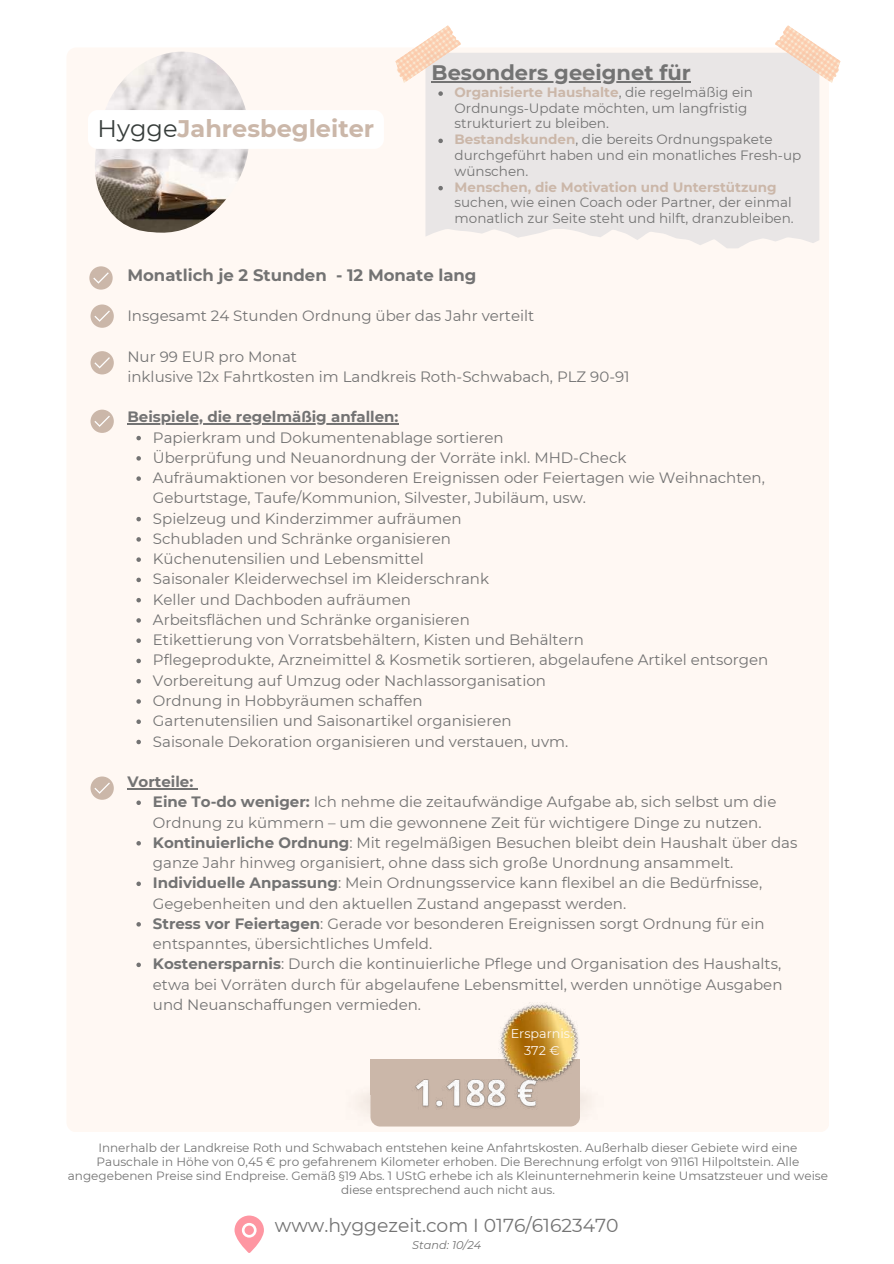
<style>
.page{position:relative;width:894px;height:1264px;background:#fff}
.page>*{position:absolute;margin:0;border:0;box-sizing:border-box;transform-origin:0 0}
.t1{font:700 24px "Montserrat";color:#cbb7a9}
.t2{font:700 21px "Montserrat";color:#737373}
.t3{font:18.75px "Montserrat";color:#737373}
.t4{font:700 16.5px "Montserrat";color:#737373}
.t5{font:15px/20.2px "Montserrat";color:#737373}
.t6{font:700 15px "Montserrat";color:#737373}
.t7{font:13.5px/15.8px "Montserrat";color:#737373}
.t8{font:700 13.5px "Montserrat";color:#cbb7a9}
.t9{font:12.75px/17px "Montserrat";color:#fff8f3;text-align:center}
.t10{font:12px/14px "Montserrat";color:#737373;text-align:center}
.t11{font:italic 11.25px "Montserrat";color:#737373}
.s1{font-weight:400;color:#373d3b}
.s2{font-weight:700;color:#cbb7a9}
.s3{font-weight:700}
</style>
<div class="page">
<div style="left:66px;top:47px;width:762px;height:1085px;background:#fff8f3;border-radius:10px"></div>
<img style="left:360px;top:1093px;width:227px;height:33px">
<div style="left:370px;top:1059px;width:210px;height:36px;background:#cbb7a9"></div>
<div style="left:370px;top:1064px;width:210px;height:62px;background:#cbb7a9;border-radius:10px"></div>
<img style="left:415px;top:1079px;width:121px;height:30px">
<img style="left:499px;top:1002px;width:80px;height:81px">
<img style="left:95px;top:52px;width:154px;height:181px">
<div style="left:88px;top:110px;width:296px;height:39px;background:#fff;border-radius:10px"></div>
<hr style="left:127px;top:423px;width:271px;height:1px;background:#737373">
<svg style="left:136px;top:436px;width:5px;height:4px"></svg>
<svg style="left:136px;top:456px;width:5px;height:4px"></svg>
<svg style="left:136px;top:476px;width:5px;height:5px"></svg>
<svg style="left:136px;top:517px;width:5px;height:4px"></svg>
<svg style="left:136px;top:537px;width:5px;height:4px"></svg>
<svg style="left:136px;top:557px;width:5px;height:5px"></svg>
<svg style="left:136px;top:577px;width:5px;height:5px"></svg>
<svg style="left:136px;top:598px;width:5px;height:4px"></svg>
<svg style="left:136px;top:618px;width:5px;height:4px"></svg>
<svg style="left:136px;top:638px;width:5px;height:5px"></svg>
<svg style="left:136px;top:658px;width:5px;height:5px"></svg>
<svg style="left:136px;top:679px;width:5px;height:4px"></svg>
<svg style="left:136px;top:699px;width:5px;height:4px"></svg>
<svg style="left:136px;top:719px;width:5px;height:5px"></svg>
<svg style="left:136px;top:739px;width:5px;height:5px"></svg>
<hr style="left:127px;top:788px;width:66px;height:1px;background:#737373">
<svg style="left:136px;top:800px;width:5px;height:5px"></svg>
<svg style="left:136px;top:841px;width:5px;height:4px"></svg>
<svg style="left:136px;top:881px;width:5px;height:5px"></svg>
<svg style="left:136px;top:922px;width:5px;height:4px"></svg>
<svg style="left:136px;top:962px;width:5px;height:5px"></svg>
<div style="left:90px;top:776px;width:24px;height:23px;background:#cbb7a9;border-radius:50%"></div>
<svg style="left:94px;top:782px;width:16px;height:11px"></svg>
<div style="left:89px;top:266px;width:24px;height:24px;background:#cbb7a9;border-radius:50%"></div>
<svg style="left:93px;top:272px;width:16px;height:11px"></svg>
<div style="left:90px;top:304px;width:24px;height:24px;background:#cbb7a9;border-radius:50%"></div>
<svg style="left:94px;top:310px;width:16px;height:11px"></svg>
<div style="left:90px;top:351px;width:24px;height:23px;background:#cbb7a9;border-radius:50%"></div>
<svg style="left:94px;top:357px;width:16px;height:11px"></svg>
<div style="left:90px;top:409px;width:24px;height:24px;background:#cbb7a9;border-radius:50%"></div>
<svg style="left:94px;top:416px;width:16px;height:11px"></svg>
<svg style="left:234px;top:1215px;width:30px;height:37px"></svg>
<div style="left:425px;top:53px;width:394px;height:195px;background:#e9e6e6"></div>
<svg style="left:775px;top:26px;width:65px;height:57px"></svg>
<svg style="left:395px;top:26px;width:65px;height:57px"></svg>
<hr style="left:431px;top:81px;width:259px;height:1px;background:#737373">
<svg style="left:438px;top:91px;width:5px;height:5px"></svg>
<svg style="left:438px;top:139px;width:5px;height:4px"></svg>
<svg style="left:438px;top:186px;width:5px;height:4px"></svg>
<h1 class="t1" style="left:97px;top:111px;width:278px"><span class="s1">Hygge</span>Jahresbegleiter</h1>
<h2 class="t2" style="left:431px;top:57px;width:261px">Besonders geeignet für</h2>
<p class="t7" style="left:454px;top:84px;width:348px"><span class="s2">Organisierte Haushalte</span>, die regelmäßig ein Ordnungs-Update möchten, um langfristig strukturiert zu bleiben.<br><span class="s2">Bestandskunden</span>, die bereits Ordnungspakete durchgeführt haben und ein monatliches Fresh-up wünschen.</p>
<p class="t8" style="left:454px;top:177px;width:323px">Menschen, die Motivation und Unterstützung</p>
<p class="t7" style="left:454px;top:194px;width:340px">suchen, wie einen Coach oder Partner, der einmal monatlich zur Seite steht und hilft, dranzubleiben.</p>
<p class="t4" style="left:127px;top:263px;width:350px">Monatlich je 2 Stunden - 12 Monate lang</p>
<p class="t5" style="left:127px;top:305px;width:408px">Insgesamt 24 Stunden Ordnung über das Jahr verteilt</p>
<p class="t5" style="left:127px;top:345px;width:503px">Nur 99 EUR pro Monat<br>inklusive 12x Fahrtkosten im Landkreis Roth-Schwabach, PLZ 90-91</p>
<p class="t6" style="left:127px;top:406px;width:272px">Beispiele , die regelmäßig anfallen:</p>
<p class="t5" style="left:153px;top:426px;width:616px">Papierkram und Dokumentenablage sortieren<br>Überprüfung und Neuanordnung der Vorräte inkl. MHD-Check<br>Aufräumaktionen vor besonderen Ereignissen oder Feiertagen wie Weihnachten, Geburtstage, Taufe/Kommunion, Silvester, Jubiläum, usw.<br>Spielzeug und Kinderzimmer aufräumen<br>Schubladen und Schränke organisieren<br>Küchenutensilien und Lebensmittel<br>Saisonaler Kleiderwechsel im Kleiderschrank<br>Keller und Dachboden aufräumen<br>Arbeitsflächen und Schränke organisieren<br>Etikettierung von Vorratsbehältern, Kisten und Behältern<br>Pflegeprodukte, Arzneimittel &amp; Kosmetik sortieren, abgelaufene Artikel entsorgen Vorbereitung auf Umzug oder Nachlassorganisation<br>Ordnung in Hobbyräumen schaffen<br>Gartenutensilien und Saisonartikel organisieren<br>Saisonale Dekoration organisieren und verstauen, uvm.</p>
<p class="t5" style="left:153px;top:771px;width:645px;text-indent:-26px"><span class="s3">Vorteile:<br>Eine To-do weniger:</span> Ich nehme die zeitaufwändige Aufgabe ab, sich selbst um die Ordnung zu kümmern – um die gewonnene Zeit für wichtigere Dinge zu nutzen.<br><span class="s3">Kontinuierliche Ordnung</span>: Mit regelmäßigen Besuchen bleibt dein Haushalt über das ganze Jahr hinweg organisiert, ohne dass sich große Unordnung ansammelt.<br><span class="s3">Individuelle Anpassung</span>: Mein Ordnungsservice kann flexibel an die Bedürfnisse, Gegebenheiten und den aktuellen Zustand angepasst werden.<br><span class="s3">Stress vor Feiertagen</span>: Gerade vor besonderen Ereignissen sorgt Ordnung für ein entspanntes, übersichtliches Umfeld.<br><span class="s3">Kostenersparnis</span>: Durch die kontinuierliche Pflege und Organisation des Haushalts, etwa bei Vorräten durch für abgelaufene Lebensmittel, werden unnötige Ausgaben und Neuanschaffungen vermieden.</p>
<p class="t9" style="left:510px;top:1024px;width:64px">Ersparnis:<br>372 €</p>
<p class="t9" style="left:473px;top:1030px;width:64px">Ersparnis:</p>
<p class="t10" style="left:68px;top:1140px;width:761px">Innerhalb der Landkreise Roth und Schwabach entstehen keine Anfahrtskosten. Außerhalb dieser Gebiete wird eine Pauschale in Höhe von 0,45 € pro gefahrenem Kilometer erhoben. Die Berechnung erfolgt von 91161 Hilpoltstein. Alle angegebenen Preise sind Endpreise. Gemäß §19 Abs. 1 UStG erhebe ich als Kleinunternehmerin keine Umsatzsteuer und weise diese entsprechend auch nicht aus.</p>
<p class="t3" style="left:275px;top:1211px;width:345px">www.hyggezeit.com I 0176/61623470</p>
<p class="t11" style="left:412px;top:1237px;width:70px">Stand: 10/24</p>
</div>
